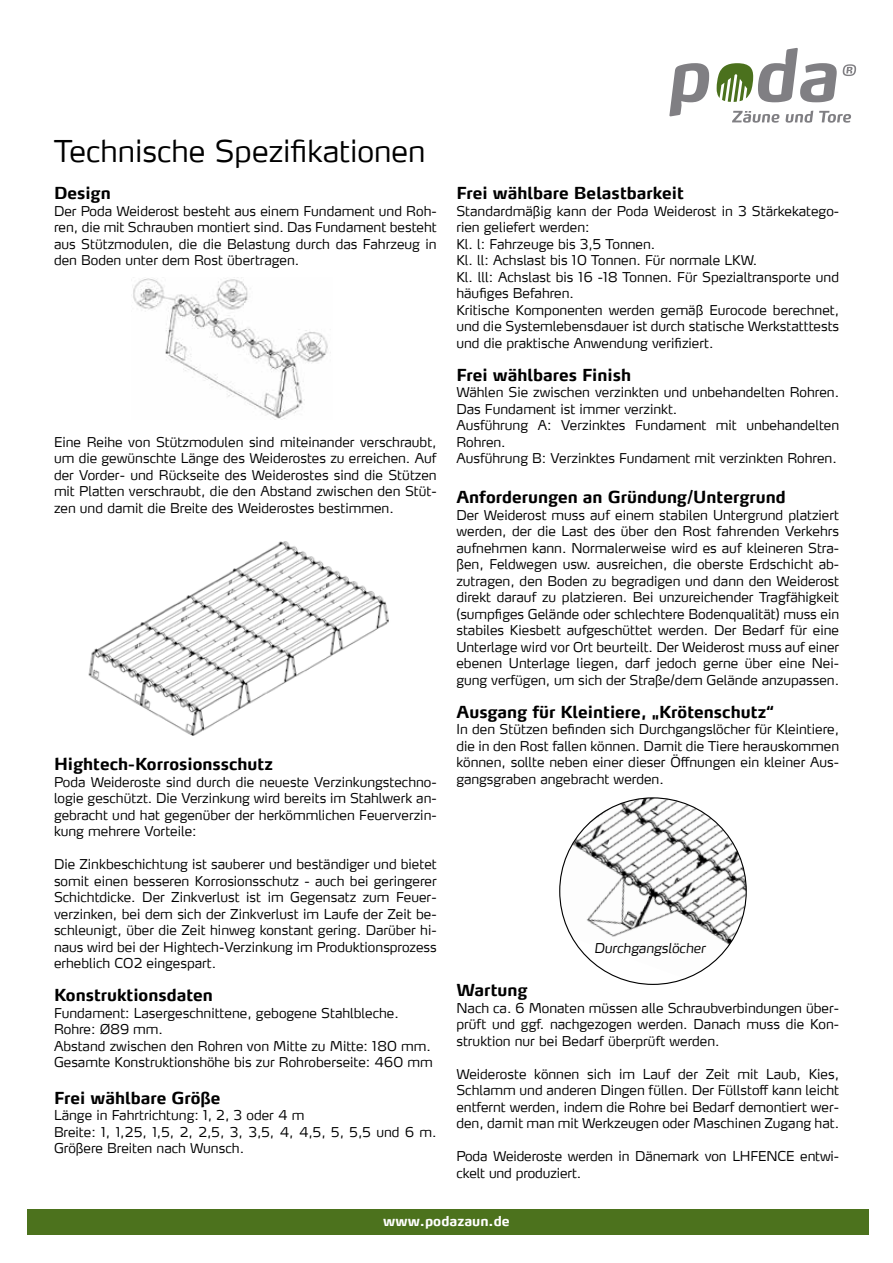
<style>
.page{position:relative;width:893px;height:1263px;background:#fff}
.page>*{position:absolute;margin:0;border:0;box-sizing:border-box;transform-origin:0 0}
.t1{font:300 30px "Max LF";color:#000}
.t2{font:700 16.5px "Max LF";color:#000}
.t3{font:300 13.5px/16.5px "Max LF";color:#000;text-align:justify}
.t4{font:italic 300 13.5px "Max LF";color:#000}
.t5{font:700 13.5px "Max";color:#fff}
</style>
<div class="page">
<div style="left:27px;top:1209px;width:842px;height:25px;background:#4c721d"></div>
<svg style="left:669px;top:63px;width:40px;height:53px"></svg>
<svg style="left:717px;top:48px;width:120px;height:54px"></svg>
<svg style="left:732px;top:111px;width:47px;height:12px"></svg>
<svg style="left:786px;top:111px;width:27px;height:12px"></svg>
<svg style="left:819px;top:111px;width:32px;height:12px"></svg>
<svg style="left:843px;top:64px;width:13px;height:12px"></svg>
<img style="left:88px;top:541px;width:301px;height:195px">
<img style="left:133px;top:277px;width:198px;height:142px">
<img style="left:560px;top:799px;width:186px;height:180px">
<h1 class="t1" style="left:54px;top:132px;width:373px">Technische Spezifikationen</h1>
<p class="t2" style="left:54px;top:183px;width:58px">Design</p>
<p class="t3" style="left:54px;top:202px;width:384px">Der Poda Weiderost besteht aus einem Fundament und Roh&shy;ren, die mit Schrauben montiert sind. Das Fundament besteht aus Stützmodulen, die die Belastung durch das Fahrzeug in den Boden unter dem Rost übertragen.</p>
<p class="t3" style="left:54px;top:433px;width:384px">Eine Reihe von Stützmodulen sind miteinander verschraubt, um die gewünschte Länge des Weiderostes zu erreichen. Auf der Vorder- und Rückseite des Weiderostes sind die Stützen mit Platten verschraubt, die den Abstand zwischen den Stüt&shy;zen und damit die Breite des Weiderostes bestimmen.</p>
<p class="t2" style="left:54px;top:754px;width:221px">Hightech-Korrosionsschutz</p>
<p class="t3" style="left:54px;top:773px;width:384px">Poda Weideroste sind durch die neueste Verzinkungstechno&shy;logie geschützt. Die Verzinkung wird bereits im Stahlwerk an&shy;gebracht und hat gegenüber der herkömmlichen Feuerverzin&shy;kung mehrere Vorteile:</p>
<p class="t3" style="left:54px;top:856px;width:384px">Die Zinkbeschichtung ist sauberer und beständiger und bietet somit einen besseren Korrosionsschutz - auch bei geringerer Schichtdicke. Der Zinkverlust ist im Gegensatz zum Feuer&shy;verzinken, bei dem sich der Zinkverlust im Laufe der Zeit be&shy;schleunigt, über die Zeit hinweg konstant gering. Darüber hi&shy;naus wird bei der Hightech-Verzinkung im Produktionsprozess erheblich CO2 eingespart.</p>
<p class="t2" style="left:54px;top:985px;width:160px">Konstruktionsdaten</p>
<p class="t3" style="left:54px;top:1004px;width:380px;text-align:left">Fundament: Lasergeschnittene, gebogene Stahlbleche.<br>Rohre: Ø89 mm.<br>Abstand zwischen den Rohren von Mitte zu Mitte: 180 mm.<br>Gesamte Konstruktionshöhe bis zur Rohroberseite: 460 mm</p>
<p class="t2" style="left:54px;top:1087px;width:168px">Frei wählbare Größe</p>
<p class="t3" style="left:54px;top:1107px;width:384px;text-align:left">Länge in Fahrtrichtung: 1, 2, 3 oder 4 m<br>Breite: 1, 1,25, 1,5, 2, 2,5, 3, 3,5, 4, 4,5, 5, 5,5 und 6 m.<br>Größere Breiten nach Wunsch.</p>
<p class="t2" style="left:456px;top:183px;width:229px">Frei wählbare Belastbarkeit</p>
<p class="t3" style="left:456px;top:202px;width:384px;text-align:left">Standardmäßig kann der Poda Weiderost in 3 Stärkekatego&shy;rien geliefert werden:<br>Kl. l: Fahrzeuge bis 3,5 Tonnen.<br>Kl. ll: Achslast bis 10 Tonnen. Für normale LKW.<br>Kl. lll: Achslast bis 16 -18 Tonnen. Für Spezialtransporte und häufiges Befahren.<br>Kritische Komponenten werden gemäß Eurocode berechnet, und die Systemlebensdauer ist durch statische Werkstatttests und die praktische Anwendung verifiziert.</p>
<p class="t2" style="left:456px;top:365px;width:176px">Frei wählbares Finish</p>
<p class="t3" style="left:456px;top:384px;width:384px;text-align:left">Wählen Sie zwischen verzinkten und unbehandelten Rohren.<br>Das Fundament ist immer verzinkt.<br>Ausführung A: Verzinktes Fundament mit unbehandelten Rohren.<br>Ausführung B: Verzinktes Fundament mit verzinkten Rohren.</p>
<p class="t2" style="left:456px;top:487px;width:331px">Anforderungen an Gründung/Untergrund</p>
<p class="t3" style="left:456px;top:506px;width:384px">Der Weiderost muss auf einem stabilen Untergrund platziert werden, der die Last des über den Rost fahrenden Verkehrs aufnehmen kann. Normalerweise wird es auf kleineren Stra&shy;ßen, Feldwegen usw. ausreichen, die oberste Erdschicht ab&shy;zutragen, den Boden zu begradigen und dann den Weiderost direkt darauf zu platzieren. Bei unzureichender Tragfähigkeit (sumpfiges Gelände oder schlechtere Bodenqualität) muss ein stabiles Kiesbett aufgeschüttet werden. Der Bedarf für eine Unterlage wird vor Ort beurteilt. Der Weiderost muss auf einer ebenen Unterlage liegen, darf jedoch gerne über eine Nei&shy;gung verfügen, um sich der Straße/dem Gelände anzupassen.</p>
<p class="t2" style="left:456px;top:701px;width:319px">Ausgang für Kleintiere, „Krötenschutz“</p>
<p class="t3" style="left:456px;top:721px;width:384px">In den Stützen befinden sich Durchgangslöcher für Kleintiere, die in den Rost fallen können. Damit die Tiere herauskommen können, sollte neben einer dieser Öffnungen ein kleiner Aus&shy;gangsgraben angebracht werden.</p>
<p class="t4" style="left:594px;top:940px;width:113px">Durchgangslöcher</p>
<p class="t2" style="left:456px;top:979px;width:73px">Wartung</p>
<p class="t3" style="left:456px;top:999px;width:384px">Nach ca. 6 Monaten müssen alle Schraubverbindungen über&shy;prüft und ggf. nachgezogen werden. Danach muss die Kon&shy;struktion nur bei Bedarf überprüft werden.</p>
<p class="t3" style="left:456px;top:1065px;width:384px">Weideroste können sich im Lauf der Zeit mit Laub, Kies, Schlamm und anderen Dingen füllen. Der Füllstoff kann leicht entfernt werden, indem die Rohre bei Bedarf demontiert wer&shy;den, damit man mit Werkzeugen oder Maschinen Zugang hat.</p>
<p class="t3" style="left:456px;top:1147px;width:384px">Poda Weideroste werden in Dänemark von LHFENCE entwi&shy;ckelt und produziert.</p>
<p class="t5" style="left:383px;top:1213px;width:128px">www.podazaun.de</p>
</div>
